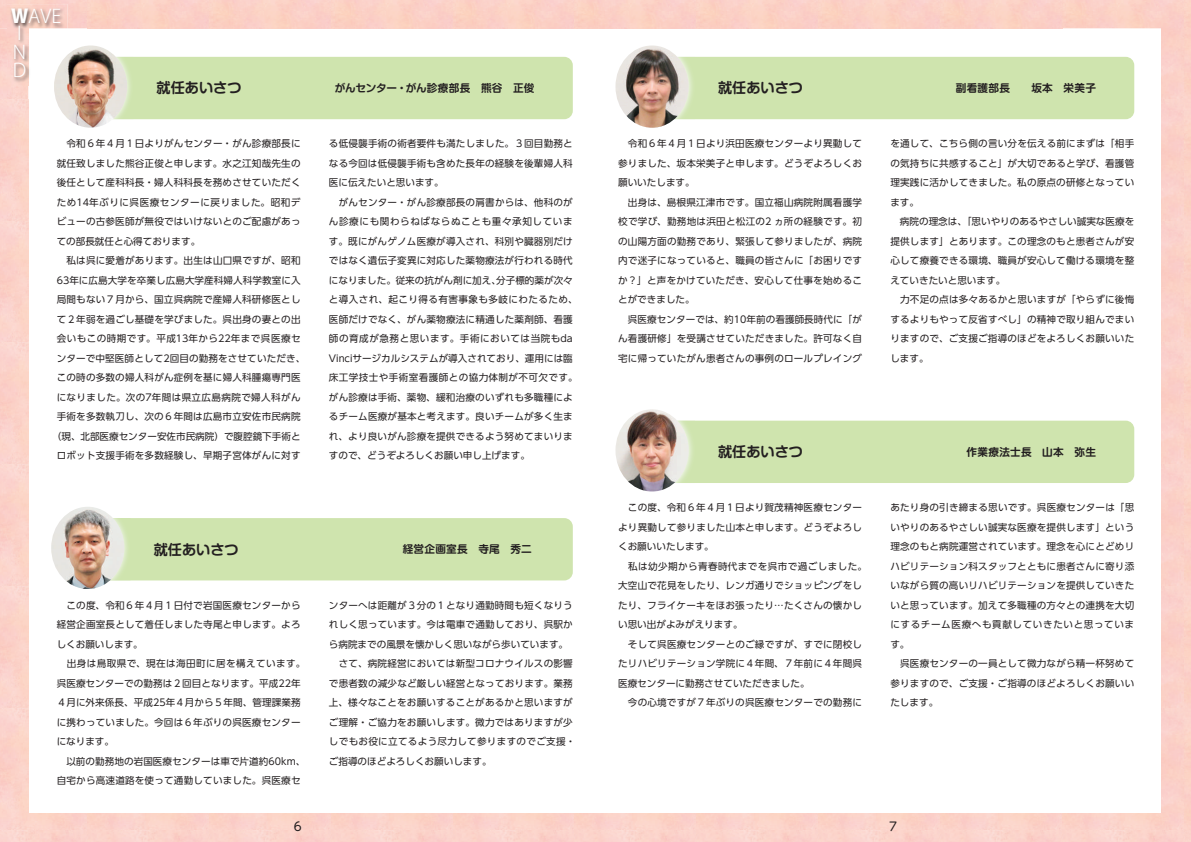
<style>
.page{position:relative;width:1191px;height:842px;background:#fff}
.page>*{position:absolute;margin:0;border:0;box-sizing:border-box;transform-origin:0 0}
.t1{font:300 18.7px/16.4px "Koz Go Pr 6 N";color:#fff}
.t2{font:700 14.2px "Shin M Go Pro De";color:#231f20}
.t3{font:12px "UD Shin M Go Pro";color:#231f20}
.t4{font:700 10.6px "Shin M Go Pro De";letter-spacing:.025em;color:#231f20}
.t5{font:700 10.6px "Shin M Go Pro De";letter-spacing:-.01em;color:#231f20}
.t6{font:9.6px/19.5px "UD Shin Go Pro";letter-spacing:.02em;color:#231f20}
.t7{font:9.6px "UD Shin Go Pro";color:#231f20}
.t8{font:9.6px "UD Shin Go Pro";letter-spacing:.045em;color:#231f20}
.t9{font:9.6px "UD Shin Go Pro";letter-spacing:.055em;color:#231f20}
.t10{font:9.6px "UD Shin Go Pro";letter-spacing:.04em;color:#231f20}
.s1{font-weight:800}
</style>
<div class="page">
<svg style="left:1184px;top:830px;width:7px;height:12px"></svg>
<img style="left:7px;top:4px;width:60px;height:82px">
<div style="left:638px;top:57px;width:496px;height:62px;background:#cfe4ae;border-radius:9px"></div>
<img style="left:688px;top:67px;width:4px;height:39px">
<img style="left:615px;top:45px;width:73px;height:83px">
<div style="left:77px;top:518px;width:496px;height:62px;background:#cfe4ae;border-radius:9px"></div>
<img style="left:124px;top:531px;width:4px;height:34px">
<img style="left:51px;top:507px;width:73px;height:82px">
<div style="left:77px;top:57px;width:496px;height:62px;background:#cfe4ae;border-radius:9px"></div>
<img style="left:48px;top:39px;width:19px;height:47px">
<img style="left:127px;top:70px;width:4px;height:34px">
<img style="left:54px;top:45px;width:73px;height:83px">
<div style="left:638px;top:421px;width:496px;height:62px;background:#cfe4ae;border-radius:9px"></div>
<img style="left:688px;top:431px;width:4px;height:39px">
<img style="left:615px;top:409px;width:73px;height:82px">
<h1 class="t1" style="left:17px;top:9px;width:45px;text-indent:-6px"><span class="s1">W</span>AVE<br>I</h1>
<h1 class="t1" style="left:13px;top:43px;width:14px;line-height:18.7px">N<br>D</h1>
<h2 class="t2" style="left:156px;top:76px;width:87px">就任あいさつ</h2>
<p class="t5" style="left:335px;top:79px;width:201px">がんセンター・がん診療部長　熊谷　正俊</p>
<h2 class="t2" style="left:718px;top:76px;width:87px">就任あいさつ</h2>
<p class="t4" style="left:955px;top:79px;width:142px">副看護部長　　坂本　栄美子</p>
<p class="t6" style="left:57px;top:134px;width:245px">　令和６年４月１日よりがんセンター・がん診療部長に</p>
<p class="t6" style="left:57px;top:153px;width:245px">就任致しました熊谷正俊と申します。水之江知哉先生の</p>
<p class="t6" style="left:57px;top:173px;width:245px">後任として産科科長・婦人科科長を務めさせていただく</p>
<p class="t9" style="left:57px;top:195px;width:245px">ため14年ぶりに呉医療センターに戻りました。昭和デ</p>
<p class="t6" style="left:57px;top:212px;width:245px">ビューの古参医師が無役ではいけないとのご配慮があっ</p>
<p class="t7" style="left:57px;top:233px;width:145px">ての部長就任と心得ております。</p>
<p class="t6" style="left:57px;top:251px;width:245px">　私は呉に愛着があります。出生は山口県ですが、昭和</p>
<p class="t6" style="left:57px;top:270px;width:245px">63年に広島大学を卒業し広島大学産科婦人科学教室に入</p>
<p class="t6" style="left:57px;top:290px;width:245px">局間もない７月から、国立呉病院で産婦人科研修医とし</p>
<p class="t6" style="left:57px;top:309px;width:245px">て２年弱を過ごし基礎を学びました。呉出身の妻との出</p>
<p class="t8" style="left:57px;top:331px;width:245px">会いもこの時期です。平成13年から22年まで呉医療セ</p>
<p class="t6" style="left:57px;top:348px;width:250px">ンターで中堅医師として2回目の勤務をさせていただき、</p>
<p class="t6" style="left:57px;top:368px;width:245px">この時の多数の婦人科がん症例を基に婦人科腫瘍専門医</p>
<p class="t10" style="left:57px;top:389px;width:245px">になりました。次の7年間は県立広島病院で婦人科がん</p>
<p class="t6" style="left:57px;top:407px;width:245px">手術を多数執刀し、次の６年間は広島市立安佐市民病院</p>
<p class="t7" style="left:52px;top:428px;width:250px">（現、北部医療センター安佐市民病院）で腹腔鏡下手術と</p>
<p class="t6" style="left:57px;top:446px;width:245px">ロボット支援手術を多数経験し、早期子宮体がんに対す</p>
<p class="t6" style="left:329px;top:134px;width:250px">る低侵襲手術の術者要件も満たしました。３回目勤務となる今回は低侵襲手術も含めた長年の経験を後輩婦人科医に伝えたいと思います。<br>　がんセンター・がん診療部長の肩書からは、他科のがん診療にも関わらねばならぬことも重々承知しています。既にがんゲノム医療が導入され、科別や臓器別だけではなく遺伝子変異に対応した薬物療法が行われる時代になりました。従来の抗がん剤に加え、分子標的薬が次々と導入され、起こり得る有害事象も多岐にわたるため、医師だけでなく、がん薬物療法に精通した薬剤師、看護師の育成が急務と思います。手術においては当院もda<br>Vinciサージカルシステムが導入されており、運用には臨床工学技士や手術室看護師との協力体制が不可欠です。がん診療は手術、薬物、緩和治療のいずれも多職種によるチーム医療が基本と考えます。良いチームが多く生まれ、より良いがん診療を提供できるよう努めてまいりますので、どうぞよろしくお願い申し上げます。</p>
<p class="t6" style="left:618px;top:134px;width:245px">　令和６年４月１日より浜田医療センターより異動して参りました、坂本栄美子と申します。どうぞよろしくお願いいたします。<br>　出身は、島根県江津市です。国立福山病院附属看護学校で学び、勤務地は浜田と松江の2 ヵ所の経験です。初の山陽方面の勤務であり、緊張して参りましたが、病院内で迷子になっていると、職員の皆さんに「お困りですか？」と声をかけていただき、安心して仕事を始めることができました。<br>　呉医療センターでは、約10年前の看護師長時代に「がん看護研修」を受講させていただきました。許可なく自宅に帰っていたがん患者さんの事例のロールプレイング</p>
<p class="t6" style="left:890px;top:134px;width:245px">を通して、こちら側の言い分を伝える前にまずは「相手の気持ちに共感すること」が大切であると学び、看護管理実践に活かしてきました。私の原点の研修となっています。<br>　病院の理念は、「思いやりのあるやさしい誠実な医療を提供します」とあります。この理念のもと患者さんが安心して療養できる環境、職員が安心して働ける環境を整えていきたいと思います。<br>　力不足の点は多々あるかと思いますが「やらずに後悔するよりもやって反省すべし」の精神で取り組んでまいりますので、ご支援ご指導のほどをよろしくお願いいたします。</p>
<h2 class="t2" style="left:718px;top:440px;width:87px">就任あいさつ</h2>
<p class="t4" style="left:966px;top:443px;width:131px">作業療法士長　山本　弥生</p>
<h2 class="t2" style="left:154px;top:538px;width:87px">就任あいさつ</h2>
<p class="t4" style="left:403px;top:541px;width:130px">経営企画室長　寺尾　秀二</p>
<p class="t6" style="left:57px;top:595px;width:250px">　この度、令和６年４月１日付で岩国医療センターから経営企画室長として着任しました寺尾と申します。よろしくお願いします。<br>　出身は鳥取県で、現在は海田町に居を構えています。呉医療センターでの勤務は２回目となります。平成22年<br>４月に外来係長、平成25年４月から５年間、管理課業務に携わっていました。今回は６年ぶりの呉医療センターになります。<br>　以前の勤務地の岩国医療センターは車で片道約60km、自宅から高速道路を使って通勤していました。呉医療セ</p>
<p class="t6" style="left:329px;top:595px;width:248px">ンターへは距離が３分の１となり通勤時間も短くなりうれしく思っています。今は電車で通勤しており、呉駅から病院までの風景を懐かしく思いながら歩いています。　さて、病院経営においては新型コロナウイルスの影響で患者数の減少など厳しい経営となっております。業務上、様々なことをお願いすることがあるかと思いますがご理解・ご協力をお願いします。微力ではありますが少しでもお役に立てるよう尽力して参りますのでご支援・ご指導のほどよろしくお願いします。</p>
<p class="t6" style="left:618px;top:498px;width:250px">　この度、令和６年４月１日より賀茂精神医療センターより異動して参りました山本と申します。どうぞよろしくお願いいたします。<br>　私は幼少期から青春時代までを呉市で過ごしました。大空山で花見をしたり、レンガ通りでショッピングをしたり、フライケーキをほお張ったり…たくさんの懐かしい思い出がよみがえります。<br>　そして呉医療センターとのご縁ですが、すでに閉校したリハビリテーション学院に４年間、７年前に４年間呉医療センターに勤務させていただきました。<br>　今の心境ですが７年ぶりの呉医療センターでの勤務に</p>
<p class="t6" style="left:890px;top:498px;width:245px">あたり身の引き締まる思いです。呉医療センターは「思いやりのあるやさしい誠実な医療を提供します」という理念のもと病院運営されています。理念を心にとどめリハビリテーション科スタッフとともに患者さんに寄り添いながら質の高いリハビリテーションを提供していきたいと思っています。加えて多職種の方々との連携を大切にするチーム医療へも貢献していきたいと思っています。<br>　呉医療センターの一員として微力ながら精一杯努めて参りますので、ご支援・ご指導のほどよろしくお願いいたします。</p>
<p class="t3" style="left:294px;top:817px;width:9px">6</p>
<p class="t3" style="left:889px;top:817px;width:9px">7</p>
</div>
